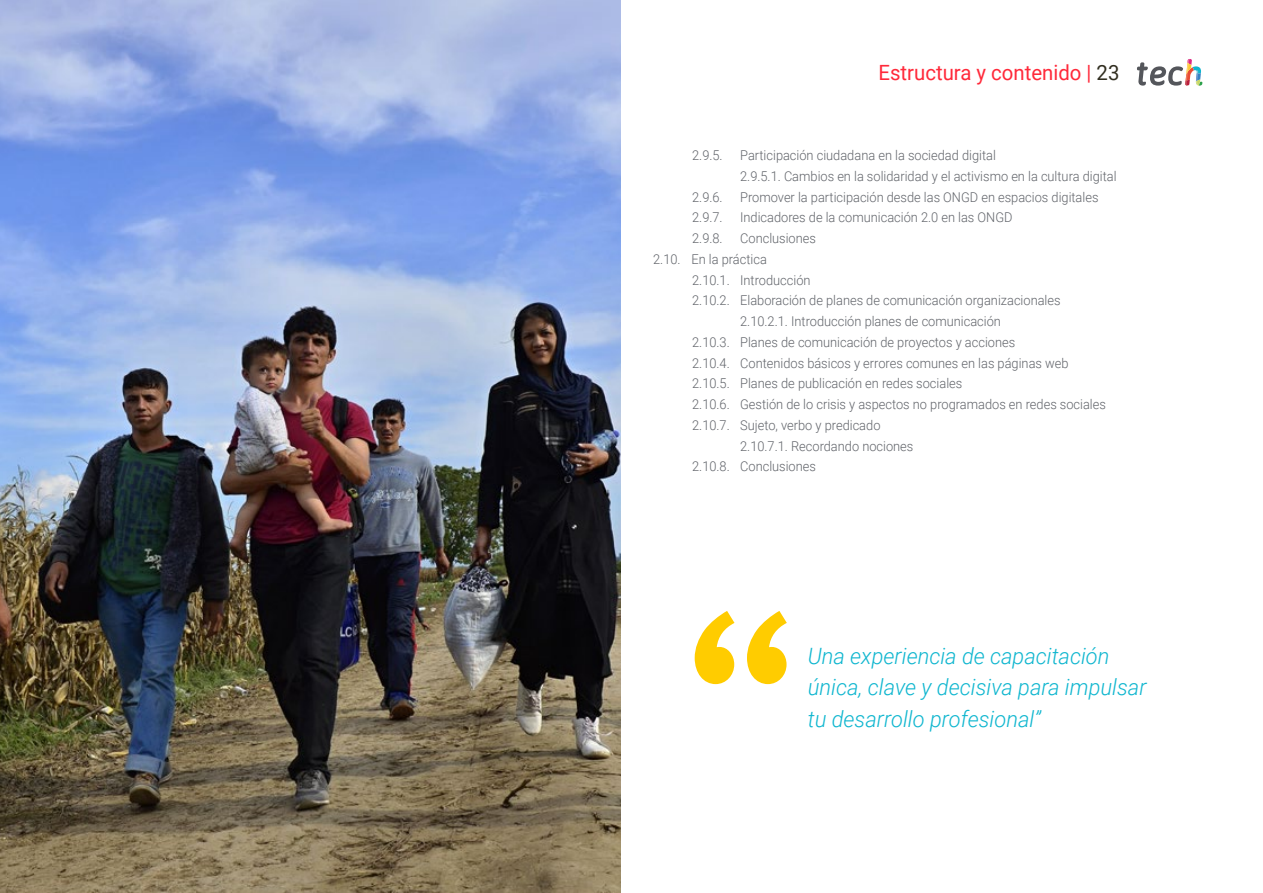
<style>
.page{position:relative;width:1263px;height:893px;background:#fff}
.page>*{position:absolute;margin:0;border:0;box-sizing:border-box;transform-origin:0 0}
.t1{font:italic 300 22.5px/31.5px "Roboto";color:#0fb6cf}
.t2{font:21px "Roboto";color:#ff293a}
.t3{font:300 13.5px/20.7px "Roboto";color:#61646a;scale:.95 1}
.s1{color:#312e20}
</style>
<div class="page">
<svg style="left:695px;top:611px;width:92px;height:73px"></svg>
<img style="left:0;top:0;width:621px;height:893px">
<svg style="left:1137px;top:59px;width:65px;height:27px"></svg>
<h2 class="t2" style="left:878px;top:57px;width:242px">Estructura y contenido | <span class="s1">23</span></h2>
<p class="t3" style="left:692px;top:144px;width:34px">2.9.5.</p>
<p class="t3" style="left:740px;top:144px;width:398px">Participación ciudadana en la sociedad digital<br>2.9.5.1. Cambios en la solidaridad y el activismo en la cultura digital</p>
<p class="t3" style="left:692px;top:186px;width:34px">2.9.6.</p>
<p class="t3" style="left:740px;top:186px;width:379px">Promover la participación desde las ONGD en espacios digitales</p>
<p class="t3" style="left:692px;top:207px;width:34px">2.9.7.</p>
<p class="t3" style="left:740px;top:207px;width:288px">Indicadores de la comunicación 2.0 en las ONGD</p>
<p class="t3" style="left:692px;top:227px;width:34px">2.9.8.</p>
<p class="t3" style="left:653px;top:227px;width:173px;text-indent:87px">Conclusiones<br>2.10. En la práctica</p>
<p class="t3" style="left:692px;top:269px;width:126px">2.10.1. Introducción</p>
<p class="t3" style="left:692px;top:290px;width:389px">2.10.2. Elaboración de planes de comunicación organizacionales</p>
<p class="t3" style="left:740px;top:310px;width:276px">2.10.2.1. Introducción planes de comunicación</p>
<p class="t3" style="left:692px;top:331px;width:342px">2.10.3. Planes de comunicación de proyectos y acciones</p>
<p class="t3" style="left:692px;top:352px;width:398px">2.10.4. Contenidos básicos y errores comunes en las páginas web</p>
<p class="t3" style="left:692px;top:373px;width:286px">2.10.5. Planes de publicación en redes sociales</p>
<p class="t3" style="left:692px;top:393px;width:437px">2.10.6. Gestión de lo crisis y aspectos no programados en redes sociales</p>
<p class="t3" style="left:692px;top:414px;width:200px">2.10.7. Sujeto, verbo y predicado</p>
<p class="t3" style="left:740px;top:435px;width:184px">2.10.7.1. Recordando nociones</p>
<p class="t3" style="left:692px;top:456px;width:132px">2.10.8. Conclusiones</p>
<h1 class="t1" style="left:808px;top:639px;width:340px">Una experiencia de capacitación única, clave y decisiva para impulsar tu desarrollo profesional”</h1>
</div>
